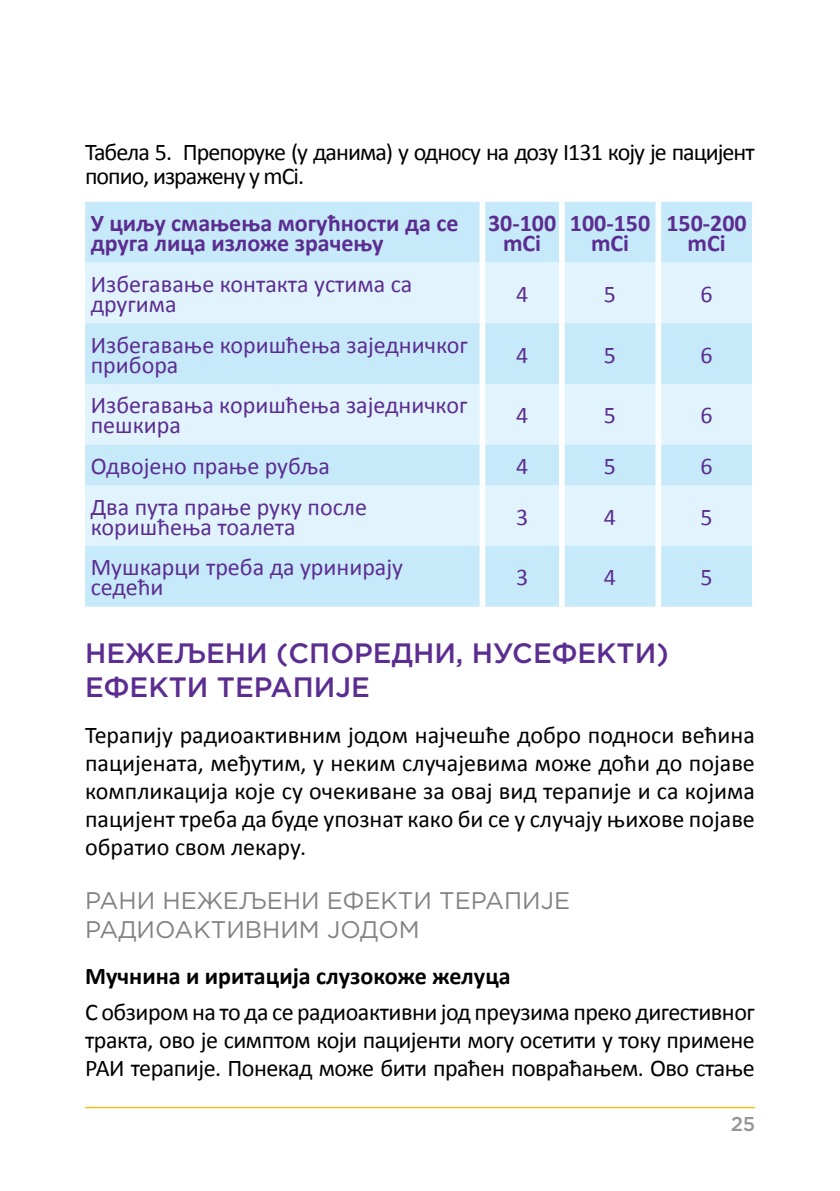
<style>
.page{position:relative;width:840px;height:1191px;background:#fff}
.page>*{position:absolute;margin:0;border:0;box-sizing:border-box;transform-origin:0 0}
.t1{font:500 28px/33.6px "Gotham Pro";color:#5c2d91}
.t2{font:24px/28px "Calibri";letter-spacing:-.02em;color:#000;text-align:justify}
.t3{font:24px/20px "Calibri";color:#5c2d91}
.t4{font:700 24px/20px "Calibri";color:#5c2d91;text-align:center}
.t5{font:24px/24px "Calibri";letter-spacing:-.04em;color:#000}
.t6{font:24px/29.6px "Gotham Pro";color:#808285}
.t7{font:700 24px "Calibri";color:#000}
.t8{font:500 20px "Gotham Pro";color:#939598}
</style>
<div class="page">
<div style="left:85px;top:202px;width:666px;height:60px;background:#c7eafb"></div>
<div style="left:85px;top:262px;width:666px;height:284px;background:#e1f4fd"></div>
<div style="left:85px;top:323px;width:666px;height:61px;background:#c7eafb"></div>
<div style="left:85px;top:444px;width:666px;height:41px;background:#c7eafb"></div>
<div style="left:85px;top:546px;width:666px;height:60px;background:#c7eafb"></div>
<div style="left:479px;top:202px;width:6px;height:60px;background:#fff"></div>
<div style="left:558px;top:202px;width:6px;height:60px;background:#fff"></div>
<div style="left:655px;top:202px;width:5px;height:60px;background:#fff"></div>
<div style="left:479px;top:262px;width:6px;height:61px;background:#fff"></div>
<div style="left:558px;top:262px;width:6px;height:61px;background:#fff"></div>
<div style="left:655px;top:262px;width:5px;height:61px;background:#fff"></div>
<div style="left:479px;top:323px;width:6px;height:61px;background:#fff"></div>
<div style="left:558px;top:323px;width:6px;height:61px;background:#fff"></div>
<div style="left:655px;top:323px;width:5px;height:61px;background:#fff"></div>
<div style="left:479px;top:384px;width:6px;height:60px;background:#fff"></div>
<div style="left:558px;top:384px;width:6px;height:60px;background:#fff"></div>
<div style="left:655px;top:384px;width:5px;height:60px;background:#fff"></div>
<div style="left:479px;top:444px;width:6px;height:41px;background:#fff"></div>
<div style="left:558px;top:444px;width:6px;height:41px;background:#fff"></div>
<div style="left:655px;top:444px;width:5px;height:41px;background:#fff"></div>
<div style="left:479px;top:485px;width:6px;height:61px;background:#fff"></div>
<div style="left:558px;top:485px;width:6px;height:61px;background:#fff"></div>
<div style="left:655px;top:485px;width:5px;height:61px;background:#fff"></div>
<div style="left:479px;top:546px;width:6px;height:60px;background:#fff"></div>
<div style="left:558px;top:546px;width:6px;height:60px;background:#fff"></div>
<div style="left:655px;top:546px;width:5px;height:60px;background:#fff"></div>
<hr style="left:85px;top:1106px;width:669px;height:2px;background:#fdb913">
<p class="t5" style="left:85px;top:140px;width:671px">Табела 5. Препоруке (у данима) у односу на дозу I131 коју је пацијент попио, изражену у mCi.</p>
<p class="t4" style="left:91px;top:213px;width:369px;text-align:left">У циљу смањења могућности да се друга лица изложе зрачењу</p>
<p class="t4" style="left:488px;top:213px;width:70px">30-100 mCi</p>
<p class="t4" style="left:569px;top:213px;width:82px">100-150 mCi</p>
<p class="t4" style="left:666px;top:213px;width:82px">150-200 mCi</p>
<p class="t3" style="left:91px;top:274px;width:323px">Избегавање контакта устима са другима</p>
<p class="t3" style="left:515px;top:284px;width:14px">4</p>
<p class="t3" style="left:603px;top:284px;width:14px">5</p>
<p class="t3" style="left:700px;top:284px;width:14px">6</p>
<p class="t3" style="left:91px;top:335px;width:378px">Избегавање коришћења заједничког прибора</p>
<p class="t3" style="left:515px;top:345px;width:14px">4</p>
<p class="t3" style="left:603px;top:345px;width:14px">5</p>
<p class="t3" style="left:700px;top:345px;width:14px">6</p>
<p class="t3" style="left:91px;top:395px;width:378px">Избегавања коришћења заједничког пешкира</p>
<p class="t3" style="left:515px;top:405px;width:14px">4</p>
<p class="t3" style="left:603px;top:405px;width:14px">5</p>
<p class="t3" style="left:700px;top:405px;width:14px">6</p>
<p class="t3" style="left:91px;top:456px;width:241px">Одвојено прање рубља</p>
<p class="t3" style="left:515px;top:456px;width:14px">4</p>
<p class="t3" style="left:603px;top:456px;width:14px">5</p>
<p class="t3" style="left:700px;top:456px;width:14px">6</p>
<p class="t3" style="left:91px;top:497px;width:278px">Два пута прање руку после коришћења тоалета</p>
<p class="t3" style="left:515px;top:507px;width:14px">3</p>
<p class="t3" style="left:603px;top:507px;width:14px">4</p>
<p class="t3" style="left:700px;top:507px;width:14px">5</p>
<p class="t3" style="left:91px;top:557px;width:314px">Мушкарци треба да уринирају седећи</p>
<p class="t3" style="left:515px;top:567px;width:14px">3</p>
<p class="t3" style="left:603px;top:567px;width:14px">4</p>
<p class="t3" style="left:700px;top:567px;width:14px">5</p>
<p class="t1" style="left:85px;top:636px;width:584px">НЕЖЕЉЕНИ (СПОРЕДНИ, НУСЕФЕКТИ)<br>ЕФЕКТИ ТЕРАПИЈЕ</p>
<p class="t2" style="left:85px;top:721px;width:671px">Терапију радиоактивним јодом најчешће добро подноси већина пацијената, међутим, у неким случајевима може доћи до појаве компликација које су очекиване за овај вид терапије и са којима пацијент треба да буде упознат како би се у случају њихове појаве обратио свом лекару.</p>
<p class="t6" style="left:85px;top:885px;width:486px">РАНИ НЕЖЕЉЕНИ ЕФЕКТИ ТЕРАПИЈЕ<br>РАДИОАКТИВНИМ ЈОДОМ</p>
<p class="t7" style="left:85px;top:961px;width:427px">Мучнина и иритација слузокоже желуца</p>
<p class="t2" style="left:85px;top:998px;width:670px">С обзиром на то да се радиоактивни јод преузима преко дигестивног тракта, ово је симптом који пацијенти могу осетити у току примене РАИ терапије. Понекад може бити праћен повраћањем. Ово стање</p>
<p class="t8" style="left:730px;top:1112px;width:26px">25</p>
</div>
